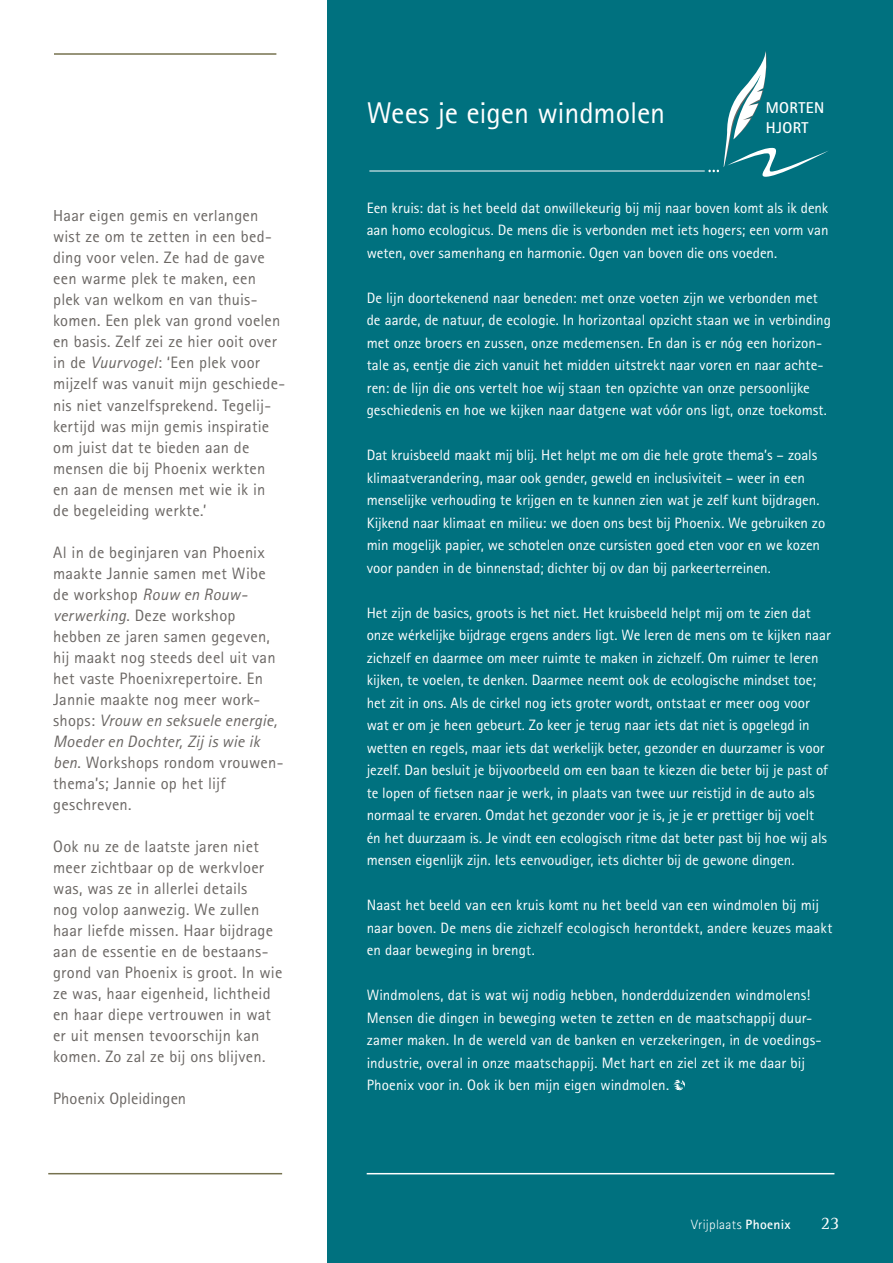
<style>
.page{position:relative;width:893px;height:1263px;background:#fff}
.page>*{position:absolute;margin:0;border:0;box-sizing:border-box;transform-origin:0 0}
.t1{font:30px "Rotis Sans Serif Std";letter-spacing:-.005em;color:#fff}
.t2{font:18px "Rotis Semi Serif Std";color:#fff}
.t3{font:16.5px/21px "Rotis Sans Serif Std";letter-spacing:.015em;color:#6b6764}
.t4{font:700 15.75px/20.1px "Rotis Sans Serif Std";letter-spacing:.025em;color:#fff}
.t5{font:15px/22.5px "Rotis Sans Serif Std";color:#fff}
.t6{font:300 13.5px "Rotis Sans Serif Std";letter-spacing:.02em;color:#fff}
.s1{font-style:italic}
.s2{font-weight:700}
</style>
<div class="page">
<div style="left:327px;top:0;width:566px;height:1263px;background:#00717f"></div>
<hr style="left:54px;top:53px;width:222px;height:2px;background:#76724f">
<hr style="left:48px;top:1173px;width:234px;height:1px;background:#76724f">
<svg style="left:673px;top:1079px;width:12px;height:11px"></svg>
<svg style="left:708px;top:51px;width:120px;height:126px"></svg>
<hr style="left:367px;top:1173px;width:467px;height:1px;background:#fff">
<hr style="left:369px;top:171px;width:336px;height:1px;background:#fff">
<p class="t3" style="left:53px;top:205px;width:233px">Haar eigen gemis en verlangen wist ze om te zetten in een bed&shy;ding voor velen. Ze had de gave een warme plek te maken, een plek van welkom en van thuis&shy;komen. Een plek van grond voelen en basis. Zelf zei ze hier ooit over in de <span class="s1">Vuurvogel</span>: ‘Een plek voor mijzelf was vanuit mijn geschiede&shy;nis niet vanzelfsprekend. Tegelij&shy;kertijd was mijn gemis inspiratie om juist dat te bieden aan de mensen die bij Phoenix werkten en aan de mensen met wie ik in<br>de begeleiding werkte.’</p>
<p class="t3" style="left:53px;top:541px;width:232px">Al in de beginjaren van Phoenix maakte Jannie samen met Wibe de workshop <span class="s1">Rouw en Rouw&shy;verwerking</span>. Deze workshop hebben ze jaren samen gegeven, hij maakt nog steeds deel uit van het vaste Phoenixrepertoire. En<br>Jannie maakte nog meer work&shy;shops: <span class="s1">Vrouw en seksuele energie,<br>Moeder en Dochter, Zij is wie ik ben</span>. Workshops rondom vrouwen&shy;thema’s; Jannie op het lijf geschreven.</p>
<p class="t3" style="left:53px;top:835px;width:231px">Ook nu ze de laatste jaren niet meer zichtbaar op de werkvloer was, was ze in allerlei details<br>nog volop aanwezig. We zullen haar liefde missen. Haar bijdrage aan de essentie en de bestaans&shy;grond van Phoenix is groot. In wie ze was, haar eigenheid, lichtheid en haar diepe vertrouwen in wat er uit mensen tevoorschijn kan komen. Zo zal ze bij ons blijven.</p>
<p class="t3" style="left:53px;top:1087px;width:135px">Phoenix Opleidingen</p>
<h1 class="t1" style="left:367px;top:95px;width:300px">Wees je eigen windmolen</h1>
<p class="t4" style="left:766px;top:97px;width:60px">MORTEN<br>HJORT</p>
<p class="t5" style="left:367px;top:196px;width:463px;text-align:justify">Een kruis: dat is het beeld dat onwillekeurig bij mij naar boven komt als ik denk aan homo ecologicus. De mens die is verbonden met iets hogers; een vorm van weten, over samenhang en harmonie. Ogen van boven die ons voeden.</p>
<p class="t5" style="left:367px;top:286px;width:466px">De lijn doortekenend naar beneden: met onze voeten zijn we verbonden met de aarde, de natuur, de ecologie. In horizontaal opzicht staan we in verbinding met onze broers en zussen, onze medemensen. En dan is er nóg een horizon&shy;tale as, eentje die zich vanuit het midden uitstrekt naar voren en naar achte&shy;ren: de lijn die ons vertelt hoe wij staan ten opzichte van onze persoonlijke geschiedenis en hoe we kijken naar datgene wat vóór ons ligt, onze toekomst.</p>
<p class="t5" style="left:367px;top:444px;width:460px">Dat kruisbeeld maakt mij blij. Het helpt me om die hele grote thema’s – zoals klimaatverandering, maar ook gender, geweld en inclusiviteit – weer in een menselijke verhouding te krijgen en te kunnen zien wat je zelf kunt bijdragen.<br>Kijkend naar klimaat en milieu: we doen ons best bij Phoenix. We gebruiken zo min mogelijk papier, we schotelen onze cursisten goed eten voor en we kozen voor panden in de binnenstad; dichter bij ov dan bij parkeerterreinen.</p>
<p class="t5" style="left:367px;top:601px;width:466px">Het zijn de basics, groots is het niet. Het kruisbeeld helpt mij om te zien dat onze wérkelijke bijdrage ergens anders ligt. We leren de mens om te kijken naar zichzelf en daarmee om meer ruimte te maken in zichzelf. Om ruimer te leren kijken, te voelen, te denken. Daarmee neemt ook de ecologische mindset toe; het zit in ons. Als de cirkel nog iets groter wordt, ontstaat er meer oog voor wat er om je heen gebeurt. Zo keer je terug naar iets dat niet is opgelegd in wetten en regels, maar iets dat werkelijk beter, gezonder en duurzamer is voor jezelf. Dan besluit je bijvoorbeeld om een baan te kiezen die beter bij je past of te lopen of fietsen naar je werk, in plaats van twee uur reistijd in de auto als normaal te ervaren. Omdat het gezonder voor je is, je je er prettiger bij voelt én het duurzaam is. Je vindt een ecologisch ritme dat beter past bij hoe wij als mensen eigenlijk zijn. Iets eenvoudiger, iets dichter bij de gewone dingen.</p>
<p class="t5" style="left:367px;top:894px;width:467px">Naast het beeld van een kruis komt nu het beeld van een windmolen bij mij naar boven. De mens die zichzelf ecologisch herontdekt, andere keuzes maakt en daar beweging in brengt.</p>
<p class="t5" style="left:367px;top:984px;width:455px">Windmolens, dat is wat wij nodig hebben, honderdduizenden windmolens!<br>Mensen die dingen in beweging weten te zetten en de maatschappij duur&shy;zamer maken. In de wereld van de banken en verzekeringen, in de voedings&shy;industrie, overal in onze maatschappij. Met hart en ziel zet ik me daar bij Phoenix voor in. Ook ik ben mijn eigen windmolen.</p>
<p class="t6" style="left:691px;top:1217px;width:101px">Vrijplaats <span class="s2">Phoenix</span></p>
<p class="t2" style="left:821px;top:1212px;width:20px">23</p>
</div>
